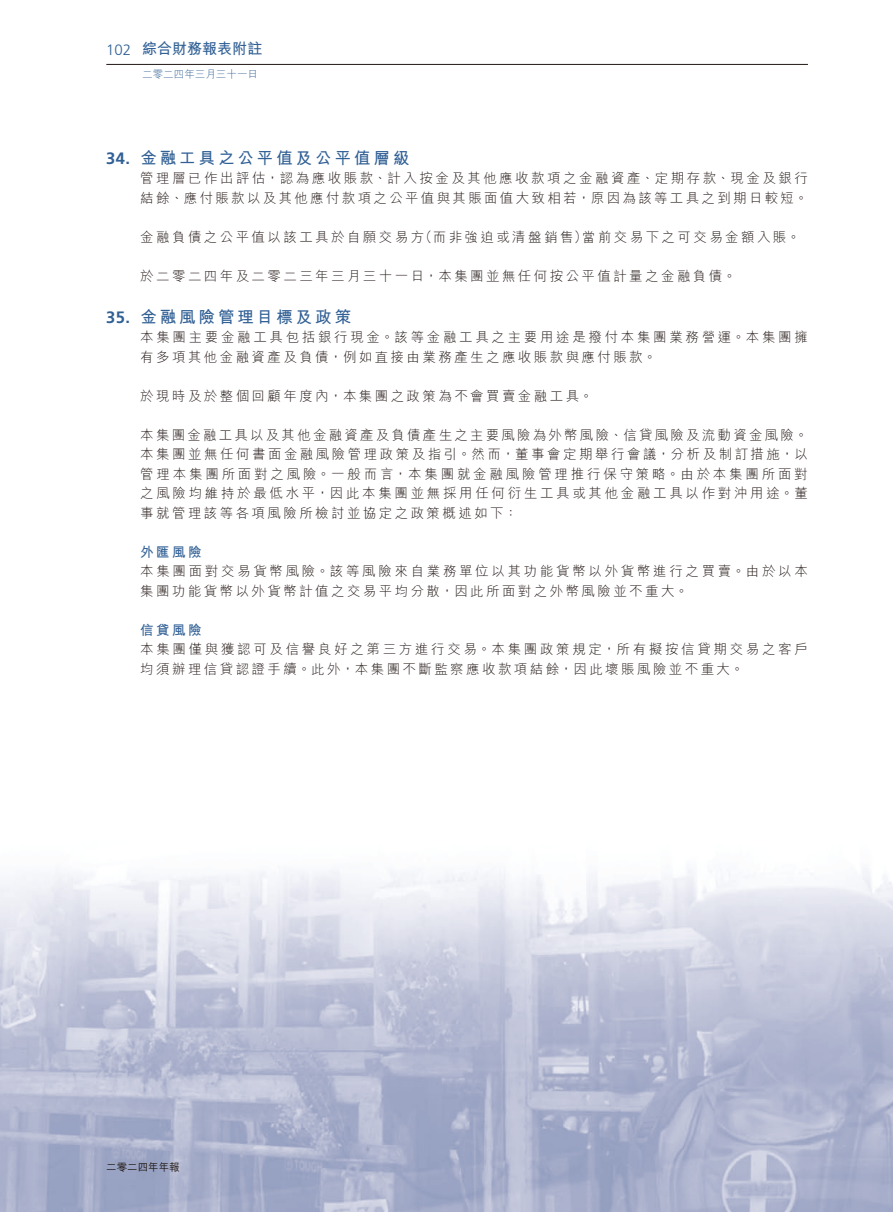
<style>
.page{position:relative;width:893px;height:1212px;background:#fff}
.page>*{position:absolute;margin:0;border:0;box-sizing:border-box;transform-origin:0 0}
.t1{font:700 16.5px "M Hei HK";letter-spacing:.18em;color:#316095}
.t2{font:700 16.5px "Frutiger LT Std";color:#316095}
.t3{font:700 15px "M Hei HK";letter-spacing:.005em;color:#316095}
.t4{font:300 15px "Frutiger LT Std";color:#316095}
.t5{font:300 13.5px/19.5px "M Hei HK";letter-spacing:.18em;color:#231916}
.t6{font:700 13.5px "M Hei HK";letter-spacing:.18em;color:#316095}
.t7{font:300 10.5px "M Hei HK";letter-spacing:.005em;color:#316095}
.t8{font:500 10.5px "M Hei HK";color:#231916}
</style>
<div class="page">
<img style="left:0;top:63px;width:893px;height:1149px">
<hr style="left:106px;top:64px;width:702px;height:1px;background:#231916">
<p class="t4" style="left:106px;top:42px;width:27px">102</p>
<p class="t3" style="left:142px;top:38px;width:122px">綜合財務報表附註</p>
<p class="t7" style="left:142px;top:69px;width:117px">二零二四年三月三十一日</p>
<p class="t2" style="left:106px;top:148px;width:25px">34.</p>
<p class="t2" style="left:106px;top:307px;width:25px">35.</p>
<p class="t1" style="left:140px;top:146px;width:271px">金融工具之公平值及公平值層級</p>
<p class="t5" style="left:140px;top:168px;width:669px">管理層已作出評估，認為應收賬款、計入按金及其他應收款項之金融資產、定期存款、現金及銀行結餘、應付賬款以及其他應付款項之公平值與其賬面值大致相若，原因為該等工具之到期日較短。</p>
<p class="t5" style="left:582px;top:227px;width:220px">當前交易下之可交易金額入賬。</p>
<p class="t5" style="left:419px;top:227px;width:170px">（而非強迫或清盤銷售）</p>
<p class="t5" style="left:140px;top:227px;width:285px">金融負債之公平值以該工具於自願交易方</p>
<p class="t5" style="left:140px;top:266px;width:597px">於二零二四年及二零二三年三月三十一日，本集團並無任何按公平值計量之金融負債。</p>
<p class="t1" style="left:140px;top:305px;width:212px">金融風險管理目標及政策</p>
<p class="t5" style="left:140px;top:327px;width:669px">本集團主要金融工具包括銀行現金。該等金融工具之主要用途是撥付本集團業務營運。本集團擁有多項其他金融資產及負債，例如直接由業務產生之應收賬款與應付賬款。</p>
<p class="t5" style="left:140px;top:386px;width:454px">於現時及於整個回顧年度內，本集團之政策為不會買賣金融工具。</p>
<p class="t5" style="left:140px;top:425px;width:669px;text-align:justify">本集團金融工具以及其他金融資產及負債產生之主要風險為外幣風險、信貸風險及流動資金風險。本集團並無任何書面金融風險管理政策及指引。然而，董事會定期舉行會議，分析及制訂措施，以管理本集團所面對之風險。一般而言，本集團就金融風險管理推行保守策略。由於本集團所面對之風險均維持於最低水平，因此本集團並無採用任何衍生工具或其他金融工具以作對沖用途。董事就管理該等各項風險所檢討並協定之政策概述如下：</p>
<p class="t6" style="left:140px;top:542px;width:63px">外匯風險</p>
<p class="t5" style="left:140px;top:561px;width:669px">本集團面對交易貨幣風險。該等風險來自業務單位以其功能貨幣以外貨幣進行之買賣。由於以本集團功能貨幣以外貨幣計值之交易平均分散，因此所面對之外幣風險並不重大。</p>
<p class="t6" style="left:140px;top:620px;width:63px">信貸風險</p>
<p class="t5" style="left:140px;top:639px;width:669px">本集團僅與獲認可及信譽良好之第三方進行交易。本集團政策規定，所有擬按信貸期交易之客戶均須辦理信貸認證手續。此外，本集團不斷監察應收款項結餘，因此壞賬風險並不重大。</p>
<p class="t8" style="left:106px;top:1160px;width:75px">二零二四年年報</p>
</div>
